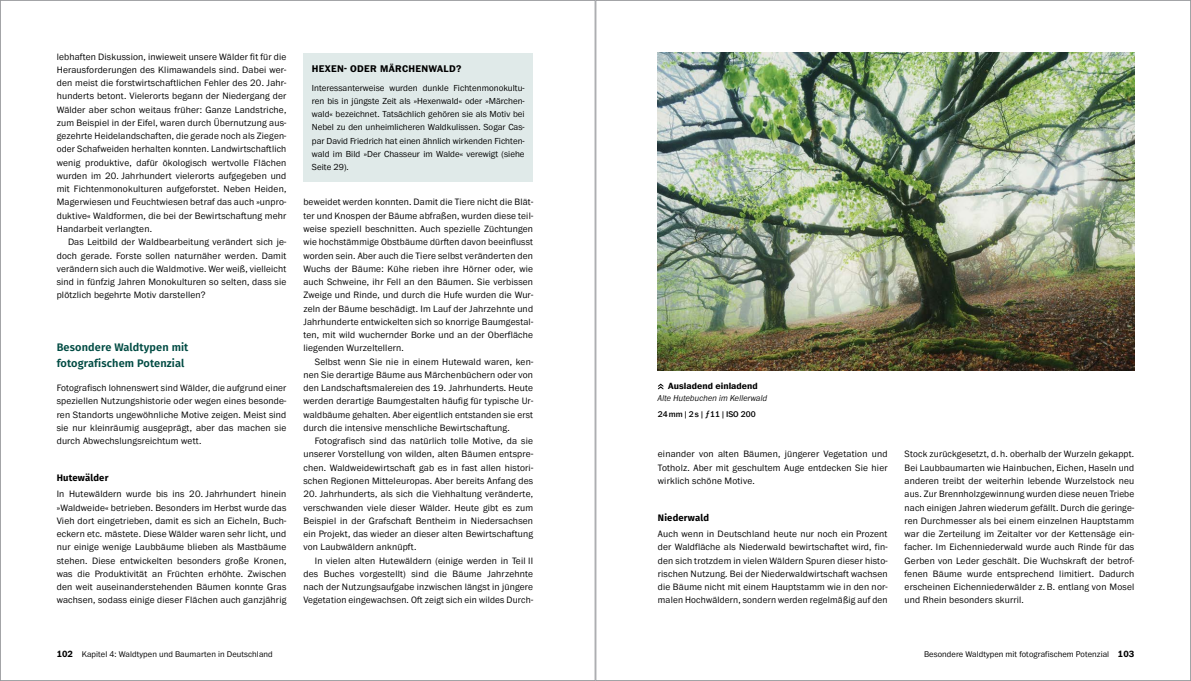
<style>
.page{position:relative;width:1191px;height:681px;background:#fff}
.page>*{position:absolute;margin:0;border:0;box-sizing:border-box;transform-origin:0 0}
.t1{font:600 11px/16px "Fira Sans";letter-spacing:.01em;color:#004b43}
.t2{font:700 10px "Franklin ITC Pro";letter-spacing:.03em;color:#000}
.t3{font:300 9.5px/13.3px "Franklin ITC Pro";letter-spacing:.02em;color:#000;text-align:justify}
.t4{font:700 9.5px "Fira Sans";letter-spacing:.02em;color:#000}
.t5{font:700 9.2px "Franklin ITC Pro";letter-spacing:.005em;color:#000}
.t6{font:300 9px/13.2px "Franklin ITC Pro";letter-spacing:.005em;color:#000;text-align:justify}
.t7{font:italic 300 8.8px "Franklin ITC Pro";letter-spacing:.015em;color:#000}
.t8{font:300 8.5px "Franklin ITC Pro";letter-spacing:.01em;color:#000}
.t9{font:500 8.5px "Franklin ITC Pro";color:#000}
.s1{font-weight:700;font-size:9.2px}
</style>
<div class="page">
<svg style="left:0;top:0;width:595px;height:680px"></svg>
<img style="left:595px;top:0;width:596px;height:680px">
<p class="t3" style="left:57px;top:50px;width:231px">lebhaften Diskussion, inwieweit unsere Wälder fit für die Herausforderungen des Klimawandels sind. Dabei wer&shy;den meist die forstwirtschaftlichen Fehler des 20. Jahr&shy;hunderts betont. Vielerorts begann der Niedergang der Wälder aber schon weitaus früher: Ganze Landstriche, zum Beispiel in der Eifel, waren durch Übernutzung aus&shy;gezehrte Heidelandschaften, die gerade noch als Ziegen&shy;oder Schafweiden herhalten konnten. Landwirtschaftlich wenig produktive, dafür ökologisch wertvolle Flächen wurden im 20. Jahrhundert vielerorts aufgegeben und mit Fichtenmonokulturen aufgeforstet. Neben Heiden, Magerwiesen und Feuchtwiesen betraf das auch »unpro&shy;duktive« Waldformen, die bei der Bewirtschaftung mehr Handarbeit verlangten.</p>
<p class="t3" style="left:57px;top:236px;width:231px;text-indent:11px">Das Leitbild der Waldbearbeitung verändert sich je&shy;doch gerade. Forste sollen naturnäher werden. Damit verändern sich auch die Waldmotive. Wer weiß, vielleicht sind in fünfzig Jahren Monokulturen so selten, dass sie plötzlich begehrte Motiv darstellen?</p>
<p class="t1" style="left:57px;top:339px;width:133px">Besondere Waldtypen mit fotografischem Potenzial</p>
<p class="t3" style="left:57px;top:381px;width:231px">Fotografisch lohnenswert sind Wälder, die aufgrund einer speziellen Nutzungshistorie oder wegen eines besonde&shy;ren Standorts ungewöhnliche Motive zeigen. Meist sind sie nur kleinräumig ausgeprägt, aber das machen sie durch Abwechslungsreichtum wett.</p>
<p class="t4" style="left:57px;top:469px;width:53px">Hutewälder</p>
<p class="t3" style="left:57px;top:487px;width:231px">In Hutewäldern wurde bis ins 20. Jahrhundert hinein »Waldweide« betrieben. Besonders im Herbst wurde das Vieh dort eingetrieben, damit es sich an Eicheln, Buch&shy;eckern etc. mästete. Diese Wälder waren sehr licht, und nur einige wenige Laubbäume blieben als Mastbäume stehen. Diese entwickelten besonders große Kronen, was die Produktivität an Früchten erhöhte. Zwischen den weit auseinanderstehenden Bäumen konnte Gras wachsen, sodass einige dieser Flächen auch ganzjährig</p>
<p class="t2" style="left:312px;top:63px;width:151px">HEXEN- ODER MÄRCHENWALD?</p>
<p class="t6" style="left:312px;top:81px;width:214px">Interessanterweise wurden dunkle Fichtenmonokultu&shy;ren bis in jüngste Zeit als »Hexenwald« oder »Märchen&shy;wald« bezeichnet. Tatsächlich gehören sie als Motiv bei Nebel zu den unheimlicheren Waldkulissen. Sogar Cas&shy;par David Friedrich hat einen ähnlich wirkenden Fichten&shy;wald im Bild »Der Chasseur im Walde« verewigt (siehe Seite 29).</p>
<p class="t3" style="left:303px;top:196px;width:231px">beweidet werden konnten. Damit die Tiere nicht die Blät&shy;ter und Knospen der Bäume abfraßen, wurden diese teil&shy;weise speziell beschnitten. Auch spezielle Züchtungen wie hochstämmige Obstbäume dürften davon beeinflusst worden sein. Aber auch die Tiere selbst veränderten den Wuchs der Bäume: Kühe rieben ihre Hörner oder, wie auch Schweine, ihr Fell an den Bäumen. Sie verbissen Zweige und Rinde, und durch die Hufe wurden die Wur&shy;zeln der Bäume beschädigt. Im Lauf der Jahrzehnte und Jahrhunderte entwickelten sich so knorrige Baumgestal&shy;ten, mit wild wuchernder Borke und an der Oberfläche liegenden Wurzeltellern.</p>
<p class="t3" style="left:303px;top:355px;width:231px;text-indent:11px">Selbst wenn Sie nie in einem Hutewald waren, ken&shy;nen Sie derartige Bäume aus Märchenbüchern oder von den Landschaftsmalereien des 19. Jahrhunderts. Heute werden derartige Baumgestalten häufig für typische Ur&shy;waldbäume gehalten. Aber eigentlich entstanden sie erst durch die intensive menschliche Bewirtschaftung.</p>
<p class="t3" style="left:303px;top:434px;width:231px;text-indent:11px">Fotografisch sind das natürlich tolle Motive, da sie unserer Vorstellung von wilden, alten Bäumen entspre&shy;chen. Waldweidewirtschaft gab es in fast allen histori&shy;schen Regionen Mitteleuropas. Aber bereits Anfang des</p>
<p class="t3" style="left:303px;top:487px;width:231px">20. Jahrhunderts, als sich die Viehhaltung veränderte, verschwanden viele dieser Wälder. Heute gibt es zum Beispiel in der Grafschaft Bentheim in Niedersachsen ein Projekt, das wieder an dieser alten Bewirtschaftung von Laubwäldern anknüpft.</p>
<p class="t3" style="left:303px;top:554px;width:231px;text-indent:11px">In vielen alten Hutewäldern (einige werden in Teil II des Buches vorgestellt) sind die Bäume Jahrzehnte nach der Nutzungsaufgabe inzwischen längst in jüngere Vegetation eingewachsen. Oft zeigt sich ein wildes Durch-</p>
<p class="t8" style="left:57px;top:649px;width:218px"><span class="s1">102</span> Kapitel 4: Waldtypen und Baumarten in Deutschland</p>
<p class="t5" style="left:668px;top:381px;width:91px">Ausladend einladend</p>
<p class="t7" style="left:658px;top:393px;width:111px">Alte Hutebuchen im Kellerwald</p>
<p class="t9" style="left:658px;top:409px;width:99px">24 mm | 2 s | ƒ11 | ISO 200</p>
<p class="t3" style="left:658px;top:447px;width:231px">einander von alten Bäumen, jüngerer Vegetation und Totholz. Aber mit geschultem Auge entdecken Sie hier wirklich schöne Motive.</p>
<p class="t4" style="left:658px;top:509px;width:53px">Niederwald</p>
<p class="t3" style="left:658px;top:527px;width:231px">Auch wenn in Deutschland heute nur noch ein Prozent der Waldfläche als Niederwald bewirtschaftet wird, fin&shy;den sich trotzdem in vielen Wäldern Spuren dieser histo&shy;rischen Nutzung. Bei der Niederwaldwirtschaft wachsen die Bäume nicht mit einem Hauptstamm wie in den nor&shy;malen Hochwäldern, sondern werden regelmäßig auf den</p>
<p class="t3" style="left:904px;top:447px;width:231px">Stock zurückgesetzt, d. h. oberhalb der Wurzeln gekappt.<br>Bei Laubbaumarten wie Hainbuchen, Eichen, Haseln und anderen treibt der weiterhin lebende Wurzelstock neu aus. Zur Brennholzgewinnung wurden diese neuen Triebe nach einigen Jahren wiederum gefällt. Durch die geringe&shy;ren Durchmesser als bei einem einzelnen Hauptstamm war die Zerteilung im Zeitalter vor der Kettensäge ein&shy;facher. Im Eichenniederwald wurde auch Rinde für das Gerben von Leder geschält. Die Wuchskraft der betrof&shy;fenen Bäume wurde entsprechend limitiert. Dadurch erscheinen Eichenniederwälder z. B. entlang von Mosel und Rhein besonders skurril.</p>
<p class="t8" style="left:924px;top:649px;width:212px">Besondere Waldtypen mit fotografischem Potenzial <span class="s1">103</span></p>
</div>
